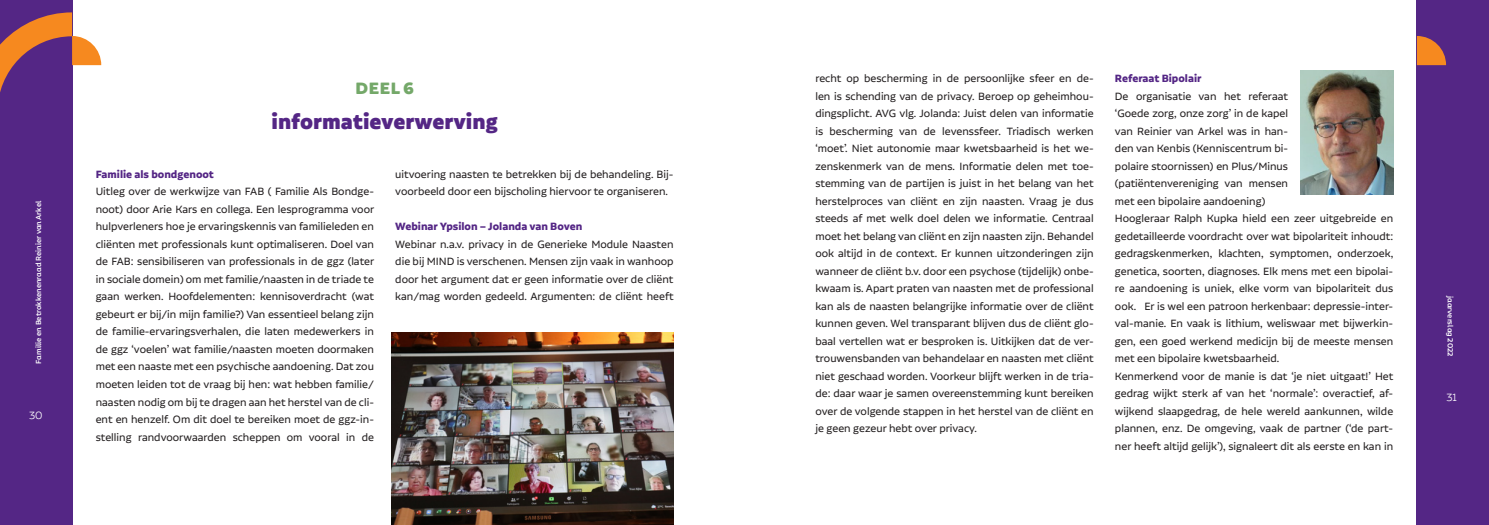
<style>
.page{position:relative;width:1489px;height:525px;background:#fff}
.page>*{position:absolute;margin:0;border:0;box-sizing:border-box;transform-origin:0 0}
.t1{font:900 25px "Alvar Essential";color:#542685}
.t2{font:900 17.5px "Brocha";color:#74a869}
.t3{font:12.5px/17.5px "Alvar Pro";color:#231f20;text-align:justify}
.t4{font:700 12.5px "Alvar Pro";color:#542685}
.t5{font:300 12.5px "Alvar Pro";color:#fff}
.t6{font:300 12.5px "Alvar Essential";color:#fff}
.t7{font:500 8.75px "Alvar Essential Alt";color:#fff}
</style>
<div class="page">
<div style="left:0;top:0;width:72px;height:524px;background:#542685"></div>
<svg style="left:0;top:12px;width:101px;height:100px"></svg>
<div style="left:1416px;top:0;width:72px;height:524px;background:#542685"></div>
<svg style="left:1416px;top:36px;width:29px;height:29px"></svg>
<img style="left:391px;top:332px;width:282px;height:192px">
<img style="left:1300px;top:71px;width:93px;height:124px">
<p class="t7" style="left:34px;top:363px;width:164px;rotate:-90deg">Familie en Betrokkenenraad Reinier van Arkel</p>
<p class="t6" style="left:29px;top:408px;width:15px">30</p>
<p class="t2" style="left:355px;top:78px;width:60px">DEEL 6</p>
<p class="t1" style="left:271px;top:107px;width:228px">informatieverwerving</p>
<p class="t4" style="left:96px;top:167px;width:120px">Familie als bondgenoot</p>
<p class="t3" style="left:96px;top:182px;width:280px">Uitleg over de werkwijze van FAB ( Familie Als Bondge&shy;noot) door Arie Kars en collega. Een lesprogramma voor hulpverleners hoe je ervaringskennis van familieleden en cliënten met professionals kunt optimaliseren. Doel van de FAB: sensibiliseren van professionals in de ggz (later in sociale domein) om met familie/naasten in de triade te gaan werken. Hoofdelementen: kennisoverdracht (wat gebeurt er bij/in mijn familie?) Van essentieel belang zijn de familie-ervaringsverhalen, die laten medewerkers in de ggz ‘voelen’ wat familie/naasten moeten doormaken met een naaste met een psychische aandoening. Dat zou moeten leiden tot de vraag bij hen: wat hebben familie/ naasten nodig om bij te dragen aan het herstel van de cli&shy;ënt en henzelf. Om dit doel te bereiken moet de ggz-in&shy;stelling randvoorwaarden scheppen om vooral in de</p>
<p class="t3" style="left:395px;top:165px;width:280px">uitvoering naasten te betrekken bij de behandeling. Bij&shy;voorbeeld door een bijscholing hiervoor te organiseren.</p>
<p class="t4" style="left:395px;top:219px;width:188px">Webinar Ypsilon – Jolanda van Boven</p>
<p class="t3" style="left:395px;top:235px;width:280px">Webinar n.a.v. privacy in de Generieke Module Naasten die bij MIND is verschenen. Mensen zijn vaak in wanhoop door het argument dat er geen informatie over de cliënt kan/mag worden gedeeld. Argumenten: de cliënt heeft</p>
<p class="t3" style="left:815px;top:69px;width:280px">recht op bescherming in de persoonlijke sfeer en de&shy;len is schending van de privacy. Beroep op geheimhou&shy;dingsplicht. AVG vlg. Jolanda: Juist delen van informatie is bescherming van de levenssfeer. Triadisch werken ‘moet’. Niet autonomie maar kwetsbaarheid is het we&shy;zenskenmerk van de mens. Informatie delen met toe&shy;stemming van de partijen is juist in het belang van het herstelproces van cliënt en zijn naasten. Vraag je dus steeds af met welk doel delen we informatie. Centraal moet het belang van cliënt en zijn naasten zijn. Behandel ook altijd in de context. Er kunnen uitzonderingen zijn wanneer de cliënt b.v. door een psychose (tijdelijk) onbe&shy;kwaam is. Apart praten van naasten met de professional kan als de naasten belangrijke informatie over de cliënt kunnen geven. Wel transparant blijven dus de cliënt glo&shy;baal vertellen wat er besproken is. Uitkijken dat de ver&shy;trouwensbanden van behandelaar en naasten met cliënt niet geschaad worden. Voorkeur blijft werken in de tria&shy;de: daar waar je samen overeenstemming kunt bereiken over de volgende stappen in het herstel van de cliënt en je geen gezeur hebt over privacy.</p>
<p class="t4" style="left:1114px;top:71px;width:88px">Referaat Bipolair</p>
<p class="t3" style="left:1114px;top:87px;width:175px">De organisatie van het referaat ‘Goede zorg, onze zorg’ in de kapel van Reinier van Arkel was in han&shy;den van Kenbis (Kenniscentrum bi&shy;polaire stoornissen) en Plus/Minus (patiëntenvereniging van mensen met een bipolaire aandoening)</p>
<p class="t3" style="left:1114px;top:209px;width:280px">Hoogleraar Ralph Kupka hield een zeer uitgebreide en gedetailleerde voordracht over wat bipolariteit inhoudt: gedragskenmerken, klachten, symptomen, onderzoek, genetica, soorten, diagnoses. Elk mens met een bipolai&shy;re aandoening is uniek, elke vorm van bipolariteit dus ook. Er is wel een patroon herkenbaar: depressie-inter&shy;val-manie. En vaak is lithium, weliswaar met bijwerkin&shy;gen, een goed werkend medicijn bij de meeste mensen met een bipolaire kwetsbaarheid.</p>
<p class="t3" style="left:1114px;top:367px;width:280px">Kenmerkend voor de manie is dat ‘je niet uitgaat!’ Het gedrag wijkt sterk af van het ‘normale’: overactief, af&shy;wijkend slaapgedrag, de hele wereld aankunnen, wilde plannen, enz. De omgeving, vaak de partner (‘de part&shy;ner heeft altijd gelijk’), signaleert dit als eerste en kan in</p>
<p class="t7" style="left:1454px;top:296px;width:62px;rotate:90deg">jaarverslag 2022</p>
<p class="t5" style="left:1446px;top:391px;width:12px">31</p>
</div>
